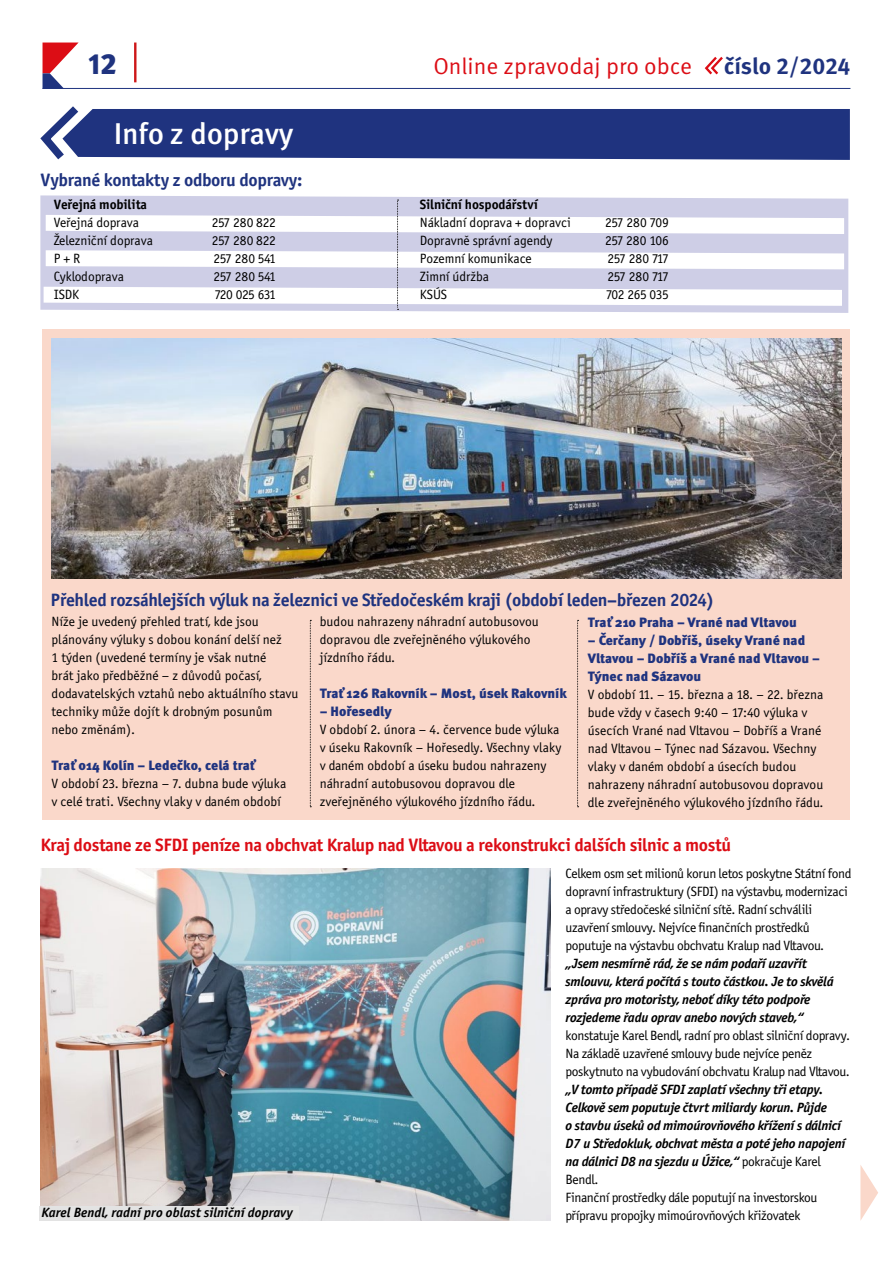
<style>
.page{position:relative;width:893px;height:1263px;background:#fff}
.page>*{position:absolute;margin:0;border:0;box-sizing:border-box;transform-origin:0 0}
.t1{font:500 30px "Meta Pro";letter-spacing:-.01em;color:#fff}
.t2{font:900 28.95px "Meta Pro";color:#1f337f}
.t3{font:22.95px "Meta Pro";color:#dc0d15}
.t4{font:700 22.95px "Meta Pro";color:#1f337f}
.t5{font:18px "Officina Sans Bold ITC";letter-spacing:-.02em;color:#1f337f}
.t6{font:18px "Officina Sans Bold ITC";letter-spacing:-.02em;color:#dc0d15}
.t7{font:13.5px/18px "Officina Sans Book ITC";color:#000}
.t8{font:13.5px/18px "Officina Sans Book ITC";letter-spacing:-.03em;color:#000}
.t9{font:italic 13.5px/18px "Officina Sans Bold ITC";letter-spacing:-.02em;color:#000}
.t10{font:900 13.5px/18px "Meta Pro";letter-spacing:-.005em;color:#1f337f}
.t11{font:italic 13.5px "Officina Sans Bold ITC";color:#000}
.t12{font:13.5px "Officina Sans Bold ITC";letter-spacing:-.01em;color:#000}
.t13{font:13.5px "Officina Sans Book ITC";letter-spacing:-.025em;color:#000}
.t14{font:13.5px "Officina Sans Book ITC";letter-spacing:-.045em;color:#000}
.t15{font:13.5px "Officina Sans Book ITC";letter-spacing:-.07em;color:#000}
.t16{font:13.5px "Officina Sans Book ITC";letter-spacing:-.02em;color:#000}
.t17{font:13.5px "Officina Sans Book ITC";letter-spacing:-.05em;color:#000}
.t18{font:13.5px "Officina Sans Book ITC";letter-spacing:-.035em;color:#000}
.s1{font-family:"Officina Sans Book ITC";font-style:normal}
</style>
<div class="page">
<svg style="left:43px;top:43px;width:35px;height:45px"></svg>
<hr style="left:43px;top:88px;width:807px;height:1px;background:#1f337f">
<hr style="left:134px;top:43px;width:2px;height:39px;background:#cd1719">
<svg style="left:704px;top:57px;width:19px;height:18px"></svg>
<div style="left:43px;top:329px;width:807px;height:491px;background:#fad8ca"></div>
<svg style="left:310px;top:620px;width:1px;height:187px"></svg>
<svg style="left:577px;top:620px;width:2px;height:187px"></svg>
<img style="left:51px;top:338px;width:791px;height:240px">
<img style="left:40px;top:869px;width:511px;height:351px">
<svg style="left:40px;top:106px;width:810px;height:54px;background:#394a8e"></svg>
<svg style="left:40px;top:195px;width:808px;height:118px;fill:#d5d5ea"></svg>
<svg style="left:44px;top:200px;width:800px;height:110px"></svg>
<svg style="left:860px;top:1165px;width:18px;height:56px"></svg>
<div style="left:39px;top:1205px;width:260px;height:15px;background:#e3e3e3"></div>
<h2 class="t2" style="left:88px;top:41px;width:30px">12</h2>
<h3 class="t3" style="left:433px;top:49px;width:260px">Online zpravodaj pro obce</h3>
<h3 class="t4" style="left:724px;top:49px;width:128px">číslo 2/2024</h3>
<h1 class="t1" style="left:114px;top:110px;width:181px">Info z dopravy</h1>
<h3 class="t5" style="left:40px;top:169px;width:263px">Vybrané kontakty z odboru dopravy:</h3>
<p class="t12" style="left:54px;top:197px;width:95px">Veřejná mobilita</p>
<p class="t12" style="left:420px;top:197px;width:120px">Silniční hospodářství</p>
<p class="t7" style="left:54px;top:214px;width:87px">Veřejná doprava</p>
<p class="t16" style="left:212px;top:215px;width:65px">257 280 822</p>
<p class="t7" style="left:420px;top:214px;width:153px">Nákladní doprava + dopravci</p>
<p class="t13" style="left:605px;top:215px;width:65px">257 280 709</p>
<p class="t7" style="left:54px;top:232px;width:101px">Železniční doprava</p>
<p class="t13" style="left:212px;top:233px;width:65px">257 280 822</p>
<p class="t7" style="left:420px;top:232px;width:134px">Dopravně správní agendy</p>
<p class="t13" style="left:605px;top:233px;width:65px">257 280 106</p>
<p class="t7" style="left:54px;top:250px;width:28px">P + R</p>
<p class="t14" style="left:214px;top:251px;width:64px">257 280 541</p>
<p class="t7" style="left:420px;top:250px;width:114px">Pozemní komunikace</p>
<p class="t15" style="left:608px;top:251px;width:63px">257 280 717</p>
<p class="t7" style="left:54px;top:268px;width:72px">Cyklodoprava</p>
<p class="t14" style="left:214px;top:269px;width:64px">257 280 541</p>
<p class="t7" style="left:420px;top:268px;width:71px">Zimní údržba</p>
<p class="t15" style="left:608px;top:269px;width:63px">257 280 717</p>
<p class="t7" style="left:54px;top:286px;width:27px">ISDK</p>
<p class="t17" style="left:215px;top:287px;width:63px">720 025 631</p>
<p class="t7" style="left:420px;top:286px;width:29px">KSÚS</p>
<p class="t18" style="left:606px;top:287px;width:65px">702 265 035</p>
<h3 class="t5" style="left:51px;top:589px;width:666px">Přehled rozsáhlejších výluk na železnici ve Středočeském kraji (období leden–březen 2024)</h3>
<p class="t7" style="left:52px;top:613px;width:249px">Níže je uvedený přehled tratí, kde jsou plánovány výluky s dobou konání delší než<br>1 týden (uvedené termíny je však nutné<br>brát jako předběžné – z důvodů počasí, dodavatelských vztahů nebo aktuálního stavu techniky může dojít k drobným posunům nebo změnám).</p>
<p class="t10" style="left:52px;top:756px;width:205px">Trať 014 Kolín – Ledečko, celá trať</p>
<p class="t7" style="left:52px;top:775px;width:236px">V období 23. března – 7. dubna bude výluka v celé trati. Všechny vlaky v daném období</p>
<p class="t7" style="left:320px;top:613px;width:221px">budou nahrazeny náhradní autobusovou dopravou dle zveřejněného výlukového jízdního řádu.</p>
<p class="t10" style="left:320px;top:684px;width:249px">Trať 126 Rakovník – Most, úsek Rakovník</p>
<p class="t10" style="left:320px;top:702px;width:74px">– Hořesedly</p>
<p class="t7" style="left:320px;top:721px;width:243px">V období 2. února – 4. července bude výluka v úseku Rakovník – Hořesedly. Všechny vlaky v daném období a úseku budou nahrazeny náhradní autobusovou dopravou dle zveřejněného výlukového jízdního řádu.</p>
<p class="t10" style="left:588px;top:612px;width:210px">Trať 210 Praha – Vrané nad Vltavou</p>
<p class="t10" style="left:588px;top:630px;width:234px">– Čerčany / Dobříš, úseky Vrané nad<br>Vltavou – Dobříš a Vrané nad Vltavou –<br>Týnec nad Sázavou</p>
<p class="t7" style="left:588px;top:685px;width:237px">V období 11. – 15. března a 18. – 22. března bude vždy v časech 9:40 – 17:40 výluka v úsecích Vrané nad Vltavou – Dobříš a Vrané nad Vltavou – Týnec nad Sázavou. Všechny vlaky v daném období a úsecích budou nahrazeny náhradní autobusovou dopravou dle zveřejněného výlukového jízdního řádu.</p>
<h3 class="t6" style="left:40px;top:833px;width:692px">Kraj dostane ze SFDI peníze na obchvat Kralup nad Vltavou a rekonstrukci dalších silnic a mostů</h3>
<p class="t11" style="left:41px;top:1205px;width:253px">Karel Bendl, radní pro oblast silniční dopravy</p>
<p class="t8" style="left:566px;top:864px;width:287px">Celkem osm set milionů korun letos poskytne Státní fond dopravní infrastruktury (SFDI) na výstavbu, modernizaci a opravy středočeské silniční sítě. Radní schválili uzavření smlouvy. Nejvíce finančních prostředků poputuje na výstavbu obchvatu Kralup nad Vltavou.</p>
<p class="t9" style="left:566px;top:954px;width:270px">„Jsem nesmírně rád, že se nám podaří uzavřít smlouvu, která počítá s touto částkou. Je to skvělá zpráva pro motoristy, neboť díky této podpoře rozjedeme řadu oprav anebo nových staveb,“</p>
<p class="t8" style="left:566px;top:1026px;width:284px">konstatuje Karel Bendl, radní pro oblast silniční dopravy.<br>Na základě uzavřené smlouvy bude nejvíce peněz poskytnuto na vybudování obchvatu Kralup nad Vltavou.</p>
<p class="t9" style="left:566px;top:1080px;width:281px">„V tomto případě SFDI zaplatí všechny tři etapy.<br>Celkově sem poputuje čtvrt miliardy korun. Půjde<br>o stavbu úseků od mimoúrovňového křížení s dálnicí D7 u Středokluk, obchvat města a poté jeho napojení na dálnici D8 na sjezdu u Úžice,“ <span class="s1">pokračuje Karel</span></p>
<p class="t8" style="left:566px;top:1170px;width:254px">Bendl.<br>Finanční prostředky dále poputují na investorskou přípravu propojky mimoúrovňových křižovatek</p>
</div>
